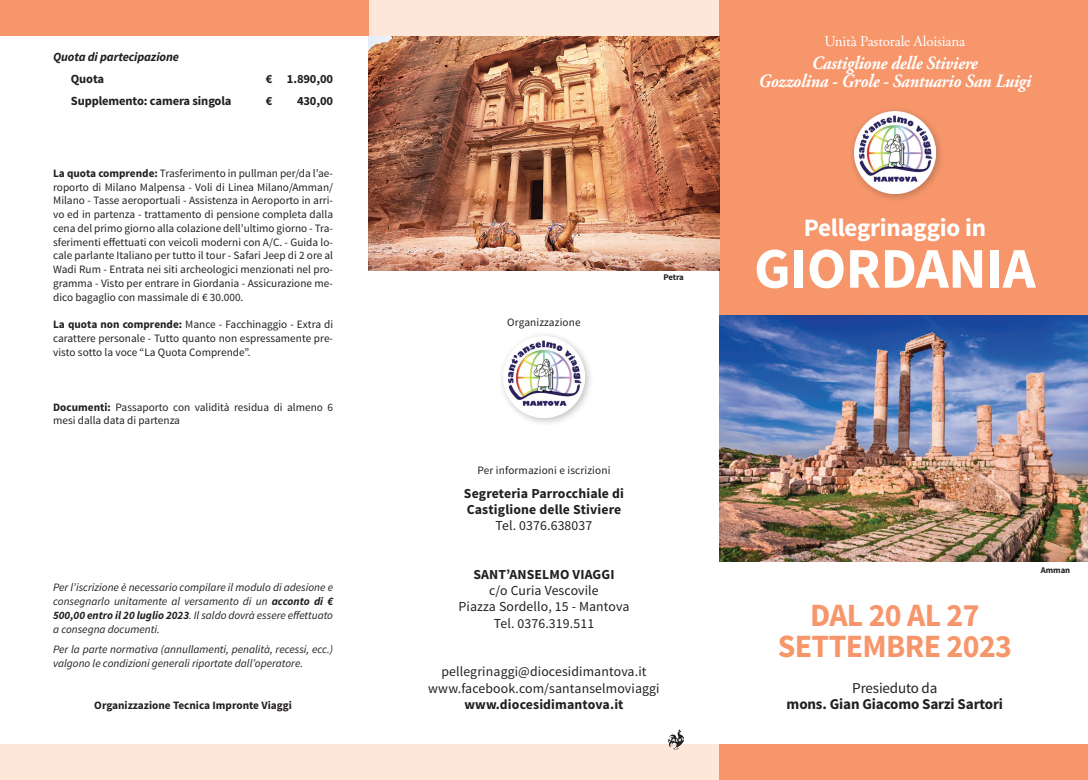
<style>
.page{position:relative;width:1088px;height:780px;background:#fff}
.page>*{position:absolute;margin:0;border:0;box-sizing:border-box;transform-origin:0 0}
.t1{font:700 57.5px "Source Sans Pro";letter-spacing:-.01em;color:#fff}
.t2{font:700 32.5px/31.2px "Source Sans Pro";letter-spacing:-.02em;color:#f7966b;text-align:center}
.t3{font:700 25px "Source Sans Pro";letter-spacing:-.01em;color:#fff}
.t4{font:italic 700 18.75px/18.8px "Adobe Garamond Pro";letter-spacing:-.01em;color:#fff;text-align:center;scale:.91 1}
.t5{font:700 15px "Source Sans Pro";letter-spacing:-.01em;color:#231f20}
.t6{font:15px "Adobe Garamond Pro";letter-spacing:-.01em;color:#fff}
.t7{font:15px "Source Sans Pro";letter-spacing:-.01em;color:#231f20}
.t8{font:13.75px/16.2px "Source Sans Pro";letter-spacing:.01em;color:#231f20;text-align:center}
.t9{font:700 13.75px/16.2px "Source Sans Pro";letter-spacing:.01em;color:#231f20}
.t10{font:700 12.5px "Source Sans Pro";letter-spacing:-.01em;color:#231f20}
.t11{font:italic 700 12.5px "Source Sans Pro";letter-spacing:-.01em;color:#231f20}
.t12{font:11.25px/13.8px "Source Sans Pro";color:#231f20;text-align:justify}
.t13{font:italic 11.25px/13.8px "Source Sans Pro";color:#231f20;text-align:justify}
.t14{font:700 11.25px "Source Sans Pro";color:#231f20}
.t15{font:700 8.75px "Source Sans Pro";letter-spacing:-.01em;color:#231f20}
.s1{font-weight:700}
</style>
<div class="page">
<div style="left:369px;top:0;width:350px;height:35px;background:#fee7d8"></div>
<div style="left:0;top:744px;width:737px;height:36px;background:#fee7d8"></div>
<div style="left:719px;top:0;width:369px;height:315px;background:#f7966b"></div>
<div style="left:0;top:0;width:369px;height:35px;background:#f7966b"></div>
<div style="left:719px;top:744px;width:369px;height:36px;background:#f7966b"></div>
<div style="left:498px;top:331px;width:96px;height:96px;background:#231f20;opacity:.3"></div>
<img style="left:503px;top:336px;width:82px;height:82px">
<div style="left:848px;top:106px;width:97px;height:96px;background:#231f20;opacity:.3"></div>
<img style="left:854px;top:112px;width:81px;height:81px">
<img style="left:669px;top:730px;width:15px;height:19px">
<img style="left:719px;top:315px;width:369px;height:246px">
<img style="left:369px;top:36px;width:350px;height:234px">
<p class="t11" style="left:53px;top:48px;width:127px">Quota di partecipazione</p>
<p class="t10" style="left:71px;top:70px;width:35px">Quota</p>
<p class="t10" style="left:266px;top:70px;width:69px">€ 1.890,00</p>
<p class="t10" style="left:71px;top:93px;width:162px">Supplemento: camera singola</p>
<p class="t10" style="left:266px;top:93px;width:8px">€</p>
<p class="t10" style="left:297px;top:93px;width:38px">430,00</p>
<p class="t12" style="left:53px;top:166px;width:281px"><span class="s1">La quota comprende:</span> Trasferimento in pullman per/da l’ae&shy;roporto di Milano Malpensa - Voli di Linea Milano/Amman/ Milano - Tasse aeroportuali - Assistenza in Aeroporto in arri&shy;vo ed in partenza - trattamento di pensione completa dalla cena del primo giorno alla colazione dell’ultimo giorno - Tra&shy;sferimenti effettuati con veicoli moderni con A/C. - Guida lo&shy;cale parlante Italiano per tutto il tour - Safari Jeep di 2 ore al Wadi Rum - Entrata nei siti archeologici menzionati nel pro&shy;gramma - Visto per entrare in Giordania - Assicurazione me&shy;dico bagaglio con massimale di € 30.000.</p>
<p class="t12" style="left:53px;top:318px;width:281px"><span class="s1">La quota non comprende:</span> Mance - Facchinaggio - Extra di carattere personale - Tutto quanto non espressamente pre&shy;visto sotto la voce “La Quota Comprende”.</p>
<p class="t12" style="left:53px;top:400px;width:281px"><span class="s1">Documenti:</span> Passaporto con validità residua di almeno 6 mesi dalla data di partenza</p>
<p class="t13" style="left:53px;top:580px;width:281px">Per l’iscrizione è necessario compilare il modulo di adesione e consegnarlo unitamente al versamento di un <span class="s1">acconto di € 500,00 entro il 20 luglio 2023</span>. Il saldo dovrà essere effettuato a consegna documenti.</p>
<p class="t13" style="left:53px;top:642px;width:281px">Per la parte normativa (annullamenti, penalità, recessi, ecc.) valgono le condizioni generali riportate dall’operatore.</p>
<p class="t14" style="left:94px;top:697px;width:199px">Organizzazione Tecnica Impronte Viaggi</p>
<p class="t12" style="left:507px;top:316px;width:75px">Organizzazione</p>
<p class="t15" style="left:663px;top:271px;width:22px">Petra</p>
<p class="t12" style="left:477px;top:463px;width:134px">Per informazioni e iscrizioni</p>
<p class="t9" style="left:464px;top:485px;width:162px">Segreteria Parrocchiale di<br>Castiglione delle Stiviere</p>
<p class="t8" style="left:495px;top:517px;width:98px">Tel. 0376.638037</p>
<p class="t9" style="left:473px;top:566px;width:143px">SANT’ANSELMO VIAGGI</p>
<p class="t8" style="left:458px;top:582px;width:172px">c/o Curia Vescovile<br>Piazza Sordello, 15 - Mantova<br>Tel. 0376.319.511</p>
<p class="t8" style="left:428px;top:664px;width:233px">pellegrinaggi@diocesidimantova.it www.facebook.com/santanselmoviaggi</p>
<p class="t9" style="left:464px;top:696px;width:161px">www.diocesidimantova.it</p>
<h3 class="t6" style="left:824px;top:33px;width:142px">Unità Pastorale Aloisiana</h3>
<h3 class="t4" style="left:758px;top:54px;width:301px">Castiglione delle Stiviere<br>Gozzolina - Grole - Santuario San Luigi</h3>
<h3 class="t3" style="left:804px;top:211px;width:184px">Pellegrinaggio in</h3>
<h1 class="t1" style="left:754px;top:232px;width:283px">GIORDANIA</h1>
<h2 class="t2" style="left:778px;top:601px;width:236px">DAL 20 AL 27<br>SETTEMBRE 2023</h2>
<h3 class="t7" style="left:852px;top:678px;width:87px">Presieduto da</h3>
<h3 class="t5" style="left:786px;top:694px;width:218px">mons. Gian Giacomo Sarzi Sartori</h3>
<p class="t15" style="left:1041px;top:564px;width:31px">Amman</p>
</div>
